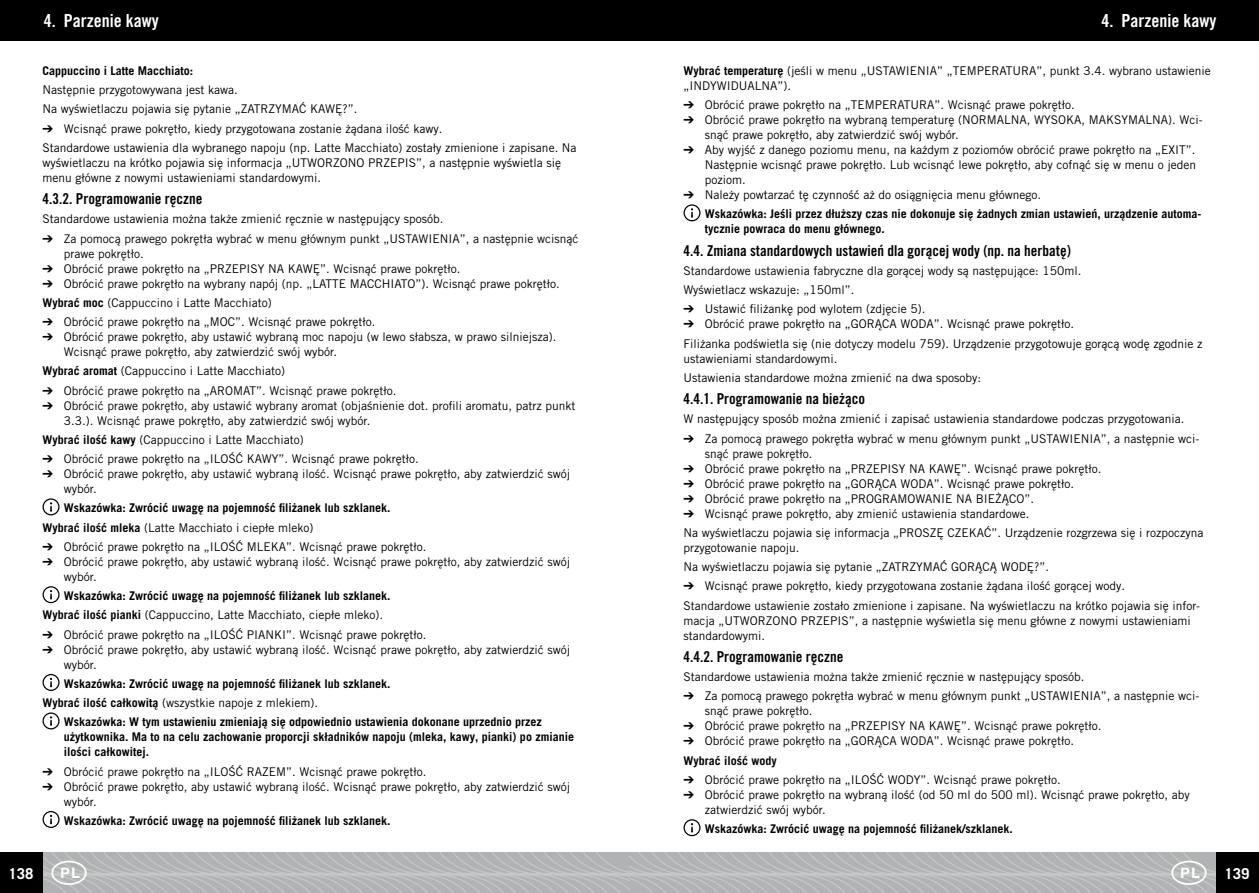
<style>
.page{position:relative;width:1259px;height:893px;background:#fff}
.page>*{position:absolute;margin:0;border:0;box-sizing:border-box;transform-origin:0 0}
.t1{font:18px "Trade Gothic LT Pro Bd Cn 20";color:#fff}
.t2{font:15px "Trade Gothic LT Pro Bd Cn 20";color:#000}
.t3{font:700 15px "Trade Gothic LT Pro";color:#fff}
.t4{font:12px/15px "Trade Gothic LT Pro";color:#000}
.t5{font:700 12px/19.2px "Trade Gothic LT Pro";color:#000}
.s1{font-weight:700}
.s2{font-weight:400}
</style>
<div class="page">
<svg style="left:43px;top:498px;width:17px;height:17px"></svg>
<svg style="left:43px;top:586px;width:17px;height:17px"></svg>
<svg style="left:43px;top:674px;width:17px;height:17px"></svg>
<svg style="left:43px;top:712px;width:17px;height:17px"></svg>
<svg style="left:43px;top:811px;width:17px;height:17px"></svg>
<svg style="left:683px;top:204px;width:17px;height:17px"></svg>
<svg style="left:683px;top:819px;width:17px;height:17px"></svg>
<div style="left:0;top:0;width:1259px;height:40px;background:#000"></div>
<div style="left:1216px;top:853px;width:43px;height:40px;background:#000"></div>
<div style="left:0;top:853px;width:42px;height:40px;background:#000"></div>
<svg style="left:42px;top:853px;width:1174px;height:40px;background:#b5b6b7"></svg>
<h1 class="t1" style="left:44px;top:9px;width:116px">4. Parzenie kawy</h1>
<h1 class="t1" style="left:1101px;top:9px;width:116px">4. Parzenie kawy</h1>
<p class="t5" style="left:43px;top:61px;width:152px">Cappuccino i Latte Macchiato:</p>
<p class="t4" style="left:43px;top:80px;width:316px;line-height:19.2px">Następnie przygotowywana jest kawa.<br>Na wyświetlaczu pojawia się pytanie „ZATRZYMAĆ KAWĘ?”.</p>
<p class="t4" style="left:43px;top:119px;width:535px;line-height:19.2px">➔ Wcisnąć prawe pokrętło, kiedy przygotowana zostanie żądana ilość kawy.<br>Standardowe ustawienia dla wybranego napoju (np. Latte Macchiato) zostały zmienione i zapisane. Na</p>
<p class="t4" style="left:43px;top:155px;width:520px">wyświetlaczu na krótko pojawia się informacja „UTWORZONO PRZEPIS”, a następnie wyświetla się menu główne z nowymi ustawieniami standardowymi.</p>
<p class="t2" style="left:43px;top:190px;width:161px">4.3.2. Programowanie ręczne</p>
<p class="t4" style="left:43px;top:211px;width:402px">Standardowe ustawienia można także zmienić ręcznie w następujący sposób.</p>
<p class="t4" style="left:64px;top:231px;width:516px;text-indent:-21px">➔ Za pomocą prawego pokrętła wybrać w menu głównym punkt „USTAWIENIA”, a następnie wcisnąć prawe pokrętło.</p>
<p class="t4" style="left:43px;top:261px;width:419px">➔ Obrócić prawe pokrętło na „PRZEPISY NA KAWĘ”. Wcisnąć prawe pokrętło.</p>
<p class="t4" style="left:43px;top:274px;width:519px;line-height:19.2px">➔ Obrócić prawe pokrętło na wybrany napój (np. „LATTE MACCHIATO”). Wcisnąć prawe pokrętło.<br><span class="s1">Wybrać moc</span> (Cappuccino i Latte Macchiato)</p>
<p class="t4" style="left:43px;top:314px;width:334px">➔ Obrócić prawe pokrętło na „MOC”. Wcisnąć prawe pokrętło.</p>
<p class="t4" style="left:64px;top:329px;width:494px;text-indent:-21px">➔ Obrócić prawe pokrętło, aby ustawić wybraną moc napoju (w lewo słabsza, w prawo silniejsza).<br>Wcisnąć prawe pokrętło, aby zatwierdzić swój wybór.</p>
<p class="t4" style="left:43px;top:363px;width:244px"><span class="s1">Wybrać aromat</span> (Cappuccino i Latte Macchiato)</p>
<p class="t4" style="left:43px;top:383px;width:355px">➔ Obrócić prawe pokrętło na „AROMAT”. Wcisnąć prawe pokrętło.</p>
<p class="t4" style="left:64px;top:398px;width:513px;text-indent:-21px">➔ Obrócić prawe pokrętło, aby ustawić wybrany aromat (objaśnienie dot. profili aromatu, patrz punkt<br>3.3.). Wcisnąć prawe pokrętło, aby zatwierdzić swój wybór.</p>
<p class="t4" style="left:43px;top:432px;width:263px"><span class="s1">Wybrać ilość kawy</span> (Cappuccino i Latte Macchiato)</p>
<p class="t4" style="left:43px;top:451px;width:378px">➔ Obrócić prawe pokrętło na „ILOŚĆ KAWY”. Wcisnąć prawe pokrętło.</p>
<p class="t4" style="left:64px;top:466px;width:508px;text-indent:-21px">➔ Obrócić prawe pokrętło, aby ustawić wybraną ilość. Wcisnąć prawe pokrętło, aby zatwierdzić swój wybór.</p>
<p class="t5" style="left:43px;top:498px;width:349px;text-indent:21px">Wskazówka: Zwrócić uwagę na pojemność filiżanek lub szklanek.<br>Wybrać ilość mleka <span class="s2">(Latte Macchiato i ciepłe mleko)</span></p>
<p class="t4" style="left:43px;top:539px;width:385px">➔ Obrócić prawe pokrętło na „ILOŚĆ MLEKA”. Wcisnąć prawe pokrętło.</p>
<p class="t4" style="left:64px;top:554px;width:508px;text-indent:-21px">➔ Obrócić prawe pokrętło, aby ustawić wybraną ilość. Wcisnąć prawe pokrętło, aby zatwierdzić swój wybór.</p>
<p class="t5" style="left:43px;top:586px;width:349px;text-indent:21px">Wskazówka: Zwrócić uwagę na pojemność filiżanek lub szklanek.<br>Wybrać ilość pianki <span class="s2">(Cappuccino, Latte Macchiato, ciepłe mleko).</span></p>
<p class="t4" style="left:43px;top:627px;width:385px">➔ Obrócić prawe pokrętło na „ILOŚĆ PIANKI”. Wcisnąć prawe pokrętło.</p>
<p class="t4" style="left:64px;top:642px;width:508px;text-indent:-21px">➔ Obrócić prawe pokrętło, aby ustawić wybraną ilość. Wcisnąć prawe pokrętło, aby zatwierdzić swój wybór.</p>
<p class="t5" style="left:43px;top:674px;width:349px;text-indent:21px">Wskazówka: Zwrócić uwagę na pojemność filiżanek lub szklanek.<br>Wybrać ilość całkowitą <span class="s2">(wszystkie napoje z mlekiem).</span></p>
<p class="t5" style="left:64px;top:714px;width:512px;line-height:15px">Wskazówka: W tym ustawieniu zmieniają się odpowiednio ustawienia dokonane uprzednio przez użytkownika. Ma to na celu zachowanie proporcji składników napoju (mleka, kawy, pianki) po zmianie ilości całkowitej.</p>
<p class="t4" style="left:43px;top:764px;width:385px">➔ Obrócić prawe pokrętło na „ILOŚĆ RAZEM”. Wcisnąć prawe pokrętło.</p>
<p class="t4" style="left:64px;top:779px;width:508px;text-indent:-21px">➔ Obrócić prawe pokrętło, aby ustawić wybraną ilość. Wcisnąć prawe pokrętło, aby zatwierdzić swój wybór.</p>
<p class="t5" style="left:64px;top:811px;width:328px">Wskazówka: Zwrócić uwagę na pojemność filiżanek lub szklanek.</p>
<p class="t4" style="left:683px;top:63px;width:529px"><span class="s1">Wybrać temperaturę</span> (jeśli w menu „USTAWIENIA” „TEMPERATURA”, punkt 3.4. wybrano ustawienie „INDYWIDUALNA”).</p>
<p class="t4" style="left:683px;top:97px;width:393px">➔ Obrócić prawe pokrętło na „TEMPERATURA”. Wcisnąć prawe pokrętło.</p>
<p class="t4" style="left:705px;top:112px;width:499px;text-indent:-21px">➔ Obrócić prawe pokrętło na wybraną temperaturę (NORMALNA, WYSOKA, MAKSYMALNA). Wci&shy;snąć prawe pokrętło, aby zatwierdzić swój wybór.</p>
<p class="t4" style="left:705px;top:142px;width:493px;text-align:justify;text-indent:-21px">➔ Aby wyjść z danego poziomu menu, na każdym z poziomów obrócić prawe pokrętło na „EXIT”.<br>Następnie wcisnąć prawe pokrętło. Lub wcisnąć lewe pokrętło, aby cofnąć się w menu o jeden poziom.</p>
<p class="t5" style="left:705px;top:185px;width:498px;text-indent:-21px">➔ <span class="s2">Należy powtarzać tę czynność aż do osiągnięcia menu głównego.<br></span>Wskazówka: Jeśli przez dłuższy czas nie dokonuje się żadnych zmian ustawień, urządzenie automa-</p>
<p class="t5" style="left:705px;top:219px;width:182px">tycznie powraca do menu głównego.</p>
<p class="t2" style="left:683px;top:241px;width:389px">4.4. Zmiana standardowych ustawień dla gorącej wody (np. na herbatę)</p>
<p class="t4" style="left:683px;top:261px;width:399px;line-height:19.2px">Standardowe ustawienia fabryczne dla gorącej wody są następujące: 150ml.<br>Wyświetlacz wskazuje: „150ml”.</p>
<p class="t4" style="left:683px;top:301px;width:243px">➔ Ustawić filiżankę pod wylotem (zdjęcie 5).</p>
<p class="t4" style="left:683px;top:314px;width:520px;line-height:19.2px">➔ Obrócić prawe pokrętło na „GORĄCA WODA”. Wcisnąć prawe pokrętło.<br>Filiżanka podświetla się (nie dotyczy modelu 759). Urządzenie przygotowuje gorącą wodę zgodnie z</p>
<p class="t4" style="left:683px;top:349px;width:299px;line-height:19.2px">ustawieniami standardowymi.<br>Ustawienia standardowe można zmienić na dwa sposoby:</p>
<p class="t2" style="left:683px;top:390px;width:183px">4.4.1. Programowanie na bieżąco</p>
<p class="t4" style="left:683px;top:411px;width:502px">W następujący sposób można zmienić i zapisać ustawienia standardowe podczas przygotowania.</p>
<p class="t4" style="left:705px;top:431px;width:496px;text-indent:-21px">➔ Za pomocą prawego pokrętła wybrać w menu głównym punkt „USTAWIENIA”, a następnie wci&shy;snąć prawe pokrętło.</p>
<p class="t4" style="left:683px;top:461px;width:419px">➔ Obrócić prawe pokrętło na „PRZEPISY NA KAWĘ”. Wcisnąć prawe pokrętło.</p>
<p class="t4" style="left:683px;top:476px;width:392px">➔ Obrócić prawe pokrętło na „GORĄCA WODA”. Wcisnąć prawe pokrętło.</p>
<p class="t4" style="left:683px;top:491px;width:352px">➔ Obrócić prawe pokrętło na „PROGRAMOWANIE NA BIEŻĄCO”.</p>
<p class="t4" style="left:683px;top:504px;width:521px;line-height:19.2px">➔ Wcisnąć prawe pokrętło, aby zmienić ustawienia standardowe.<br>Na wyświetlaczu pojawia się informacja „PROSZĘ CZEKAĆ”. Urządzenie rozgrzewa się i rozpoczyna</p>
<p class="t4" style="left:683px;top:538px;width:367px;line-height:19.2px">przygotowanie napoju.<br>Na wyświetlaczu pojawia się pytanie „ZATRZYMAĆ GORĄCĄ WODĘ?”.</p>
<p class="t4" style="left:683px;top:576px;width:518px;line-height:19.2px">➔ Wcisnąć prawe pokrętło, kiedy przygotowana zostanie żądana ilość gorącej wody.<br>Standardowe ustawienie zostało zmienione i zapisane. Na wyświetlaczu na krótko pojawia się infor-</p>
<p class="t4" style="left:683px;top:613px;width:509px">macja „UTWORZONO PRZEPIS”, a następnie wyświetla się menu główne z nowymi ustawieniami standardowymi.</p>
<p class="t2" style="left:683px;top:647px;width:161px">4.4.2. Programowanie ręczne</p>
<p class="t4" style="left:683px;top:669px;width:402px">Standardowe ustawienia można także zmienić ręcznie w następujący sposób.</p>
<p class="t4" style="left:705px;top:688px;width:496px;text-indent:-21px">➔ Za pomocą prawego pokrętła wybrać w menu głównym punkt „USTAWIENIA”, a następnie wci&shy;snąć prawe pokrętło.</p>
<p class="t4" style="left:683px;top:718px;width:419px">➔ Obrócić prawe pokrętło na „PRZEPISY NA KAWĘ”. Wcisnąć prawe pokrętło.</p>
<p class="t4" style="left:683px;top:731px;width:392px;line-height:19.2px">➔ Obrócić prawe pokrętło na „GORĄCA WODA”. Wcisnąć prawe pokrętło.<br><span class="s1">Wybrać ilość wody</span></p>
<p class="t4" style="left:683px;top:772px;width:379px">➔ Obrócić prawe pokrętło na „ILOŚĆ WODY”. Wcisnąć prawe pokrętło.</p>
<p class="t4" style="left:705px;top:787px;width:486px;text-indent:-21px">➔ Obrócić prawe pokrętło na wybraną ilość (od 50 ml do 500 ml). Wcisnąć prawe pokrętło, aby zatwierdzić swój wybór.</p>
<p class="t5" style="left:705px;top:819px;width:310px">Wskazówka: Zwrócić uwagę na pojemność filiżanek/szklanek.</p>
<p class="t3" style="left:8px;top:865px;width:27px">138</p>
<p class="t3" style="left:1224px;top:865px;width:27px">139</p>
</div>
